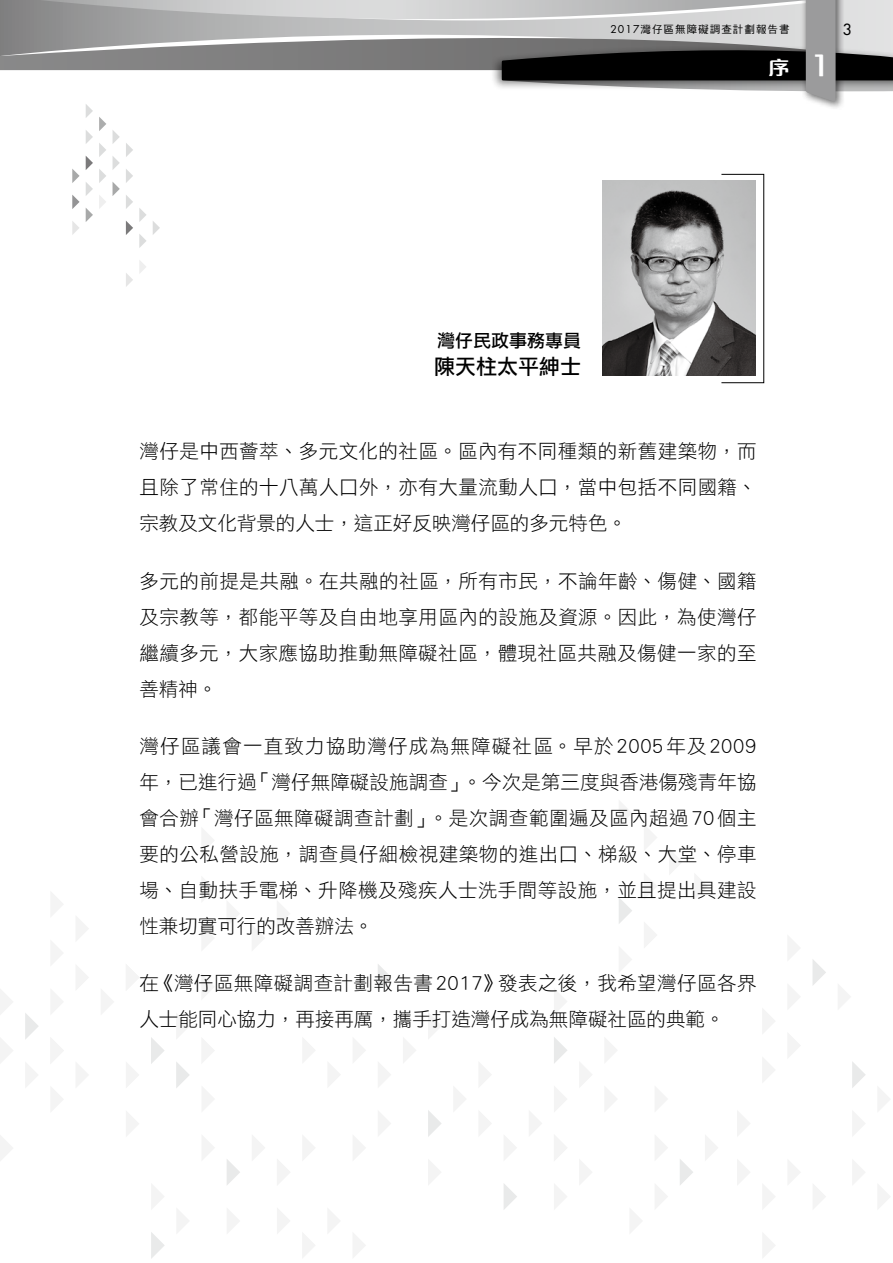
<style>
.page{position:relative;width:893px;height:1263px;background:#fff}
.page>*{position:absolute;margin:0;border:0;box-sizing:border-box;transform-origin:0 0}
.t1{font:21px "DF Li Hei HK W5";color:#000}
.t2{font:19.5px/36px "DF Li Hei HK W3";letter-spacing:.025em;color:#000;text-align:justify}
.t3{font:19.5px/36px "DF Li Hei HK W3";color:#000}
.t4{font:700 19.5px "M Finance HK";color:#fff;scale:1.1 1}
.t5{font:18px "DF Li Hei HK W5";color:#000}
.t6{font:15px "Futura";color:#000}
.t7{font:10.5px "DF Hei HK W5";letter-spacing:.1em;color:#000}
.s1{font-family:"Futura"}
.s2{font-size:30px}
</style>
<div class="page">
<img style="left:602px;top:181px;width:153px;height:194px">
<svg style="left:580px;top:1161px;width:12px;height:23px"></svg>
<svg style="left:554px;top:1184px;width:13px;height:25px"></svg>
<svg style="left:529px;top:1111px;width:13px;height:25px"></svg>
<svg style="left:504px;top:1184px;width:13px;height:25px"></svg>
<svg style="left:504px;top:1136px;width:12px;height:24px"></svg>
<svg style="left:605px;top:1087px;width:12px;height:24px"></svg>
<svg style="left:605px;top:1038px;width:12px;height:24px"></svg>
<svg style="left:580px;top:1063px;width:12px;height:23px"></svg>
<svg style="left:554px;top:1135px;width:13px;height:26px"></svg>
<svg style="left:554px;top:1087px;width:13px;height:25px"></svg>
<svg style="left:554px;top:1037px;width:13px;height:26px"></svg>
<svg style="left:554px;top:989px;width:13px;height:25px"></svg>
<svg style="left:705px;top:1135px;width:13px;height:25px"></svg>
<svg style="left:680px;top:1159px;width:13px;height:26px"></svg>
<svg style="left:655px;top:1184px;width:13px;height:25px"></svg>
<svg style="left:655px;top:1136px;width:12px;height:24px"></svg>
<svg style="left:655px;top:1087px;width:12px;height:24px"></svg>
<svg style="left:630px;top:1209px;width:12px;height:24px"></svg>
<svg style="left:277px;top:901px;width:13px;height:25px"></svg>
<svg style="left:252px;top:926px;width:12px;height:24px"></svg>
<svg style="left:227px;top:902px;width:12px;height:24px"></svg>
<svg style="left:202px;top:975px;width:12px;height:24px"></svg>
<svg style="left:202px;top:926px;width:12px;height:24px"></svg>
<svg style="left:202px;top:877px;width:12px;height:24px"></svg>
<svg style="left:202px;top:829px;width:12px;height:23px"></svg>
<svg style="left:878px;top:1185px;width:12px;height:24px"></svg>
<svg style="left:878px;top:1087px;width:12px;height:24px"></svg>
<svg style="left:853px;top:1161px;width:12px;height:23px"></svg>
<svg style="left:853px;top:1112px;width:12px;height:23px"></svg>
<svg style="left:852px;top:1062px;width:14px;height:26px"></svg>
<svg style="left:813px;top:1184px;width:13px;height:25px"></svg>
<svg style="left:788px;top:1160px;width:12px;height:24px"></svg>
<svg style="left:763px;top:1234px;width:12px;height:23px"></svg>
<svg style="left:763px;top:1185px;width:12px;height:23px"></svg>
<svg style="left:737px;top:1160px;width:13px;height:25px"></svg>
<svg style="left:737px;top:1111px;width:13px;height:25px"></svg>
<svg style="left:838px;top:985px;width:12px;height:24px"></svg>
<svg style="left:812px;top:960px;width:14px;height:25px"></svg>
<svg style="left:788px;top:1034px;width:12px;height:23px"></svg>
<svg style="left:788px;top:985px;width:12px;height:24px"></svg>
<svg style="left:788px;top:936px;width:12px;height:24px"></svg>
<svg style="left:763px;top:1058px;width:12px;height:24px"></svg>
<svg style="left:763px;top:1009px;width:12px;height:24px"></svg>
<svg style="left:695px;top:874px;width:12px;height:24px"></svg>
<svg style="left:669px;top:849px;width:13px;height:25px"></svg>
<svg style="left:644px;top:923px;width:13px;height:25px"></svg>
<svg style="left:644px;top:874px;width:13px;height:25px"></svg>
<svg style="left:644px;top:825px;width:13px;height:25px"></svg>
<svg style="left:619px;top:947px;width:13px;height:25px"></svg>
<svg style="left:619px;top:898px;width:13px;height:26px"></svg>
<svg style="left:619px;top:801px;width:12px;height:24px"></svg>
<svg style="left:177px;top:1209px;width:12px;height:24px"></svg>
<svg style="left:151px;top:1232px;width:14px;height:27px"></svg>
<svg style="left:152px;top:1185px;width:12px;height:23px"></svg>
<svg style="left:252px;top:1135px;width:13px;height:25px"></svg>
<svg style="left:227px;top:1209px;width:12px;height:24px"></svg>
<svg style="left:227px;top:1159px;width:13px;height:26px"></svg>
<svg style="left:202px;top:1136px;width:12px;height:24px"></svg>
<svg style="left:202px;top:1087px;width:12px;height:24px"></svg>
<svg style="left:353px;top:1233px;width:12px;height:24px"></svg>
<svg style="left:328px;top:1209px;width:12px;height:24px"></svg>
<svg style="left:303px;top:1234px;width:12px;height:23px"></svg>
<svg style="left:277px;top:1208px;width:13px;height:25px"></svg>
<svg style="left:277px;top:1159px;width:13px;height:26px"></svg>
<svg style="left:76px;top:1063px;width:12px;height:24px"></svg>
<svg style="left:51px;top:1087px;width:12px;height:24px"></svg>
<svg style="left:26px;top:1063px;width:12px;height:24px"></svg>
<svg style="left:25px;top:1013px;width:14px;height:26px"></svg>
<svg style="left:0;top:1136px;width:13px;height:25px"></svg>
<svg style="left:0;top:1038px;width:13px;height:25px"></svg>
<svg style="left:0;top:989px;width:13px;height:25px"></svg>
<svg style="left:101px;top:990px;width:12px;height:24px"></svg>
<svg style="left:76px;top:965px;width:12px;height:25px"></svg>
<svg style="left:76px;top:917px;width:12px;height:24px"></svg>
<svg style="left:51px;top:1038px;width:13px;height:25px"></svg>
<svg style="left:51px;top:990px;width:12px;height:24px"></svg>
<svg style="left:51px;top:941px;width:12px;height:24px"></svg>
<svg style="left:51px;top:892px;width:12px;height:24px"></svg>
<svg style="left:202px;top:1039px;width:12px;height:23px"></svg>
<svg style="left:176px;top:1062px;width:13px;height:26px"></svg>
<svg style="left:177px;top:1014px;width:12px;height:24px"></svg>
<svg style="left:151px;top:1037px;width:13px;height:27px"></svg>
<svg style="left:126px;top:1111px;width:13px;height:25px"></svg>
<svg style="left:126px;top:1063px;width:12px;height:24px"></svg>
<svg style="left:126px;top:965px;width:13px;height:25px"></svg>
<svg style="left:378px;top:1111px;width:13px;height:25px"></svg>
<svg style="left:353px;top:1136px;width:12px;height:24px"></svg>
<svg style="left:328px;top:1063px;width:12px;height:24px"></svg>
<svg style="left:303px;top:1136px;width:12px;height:24px"></svg>
<svg style="left:303px;top:1038px;width:12px;height:24px"></svg>
<svg style="left:403px;top:1038px;width:13px;height:25px"></svg>
<svg style="left:378px;top:1062px;width:13px;height:25px"></svg>
<svg style="left:378px;top:964px;width:13px;height:26px"></svg>
<svg style="left:353px;top:1038px;width:12px;height:24px"></svg>
<svg style="left:479px;top:1111px;width:12px;height:24px"></svg>
<svg style="left:479px;top:1063px;width:12px;height:24px"></svg>
<svg style="left:454px;top:1087px;width:12px;height:24px"></svg>
<svg style="left:428px;top:1160px;width:13px;height:25px"></svg>
<svg style="left:428px;top:1110px;width:13px;height:27px"></svg>
<svg style="left:428px;top:1013px;width:13px;height:26px"></svg>
<svg style="left:126px;top:143px;width:7px;height:14px"></svg>
<svg style="left:113px;top:156px;width:7px;height:13px"></svg>
<svg style="left:113px;top:130px;width:7px;height:13px"></svg>
<svg style="left:99px;top:169px;width:7px;height:14px"></svg>
<svg style="left:99px;top:143px;width:7px;height:14px"></svg>
<svg style="left:99px;top:117px;width:7px;height:14px"></svg>
<svg style="left:86px;top:182px;width:7px;height:14px"></svg>
<svg style="left:86px;top:156px;width:7px;height:14px"></svg>
<svg style="left:86px;top:130px;width:7px;height:14px"></svg>
<svg style="left:86px;top:104px;width:7px;height:14px"></svg>
<svg style="left:113px;top:182px;width:7px;height:14px"></svg>
<svg style="left:99px;top:195px;width:7px;height:13px"></svg>
<svg style="left:86px;top:208px;width:7px;height:14px"></svg>
<svg style="left:72px;top:221px;width:7px;height:14px"></svg>
<svg style="left:72px;top:195px;width:8px;height:14px"></svg>
<svg style="left:72px;top:169px;width:8px;height:14px"></svg>
<svg style="left:153px;top:221px;width:7px;height:14px"></svg>
<svg style="left:139px;top:234px;width:7px;height:14px"></svg>
<svg style="left:139px;top:208px;width:7px;height:14px"></svg>
<svg style="left:126px;top:221px;width:7px;height:14px"></svg>
<svg style="left:126px;top:195px;width:7px;height:14px"></svg>
<svg style="left:126px;top:169px;width:7px;height:14px"></svg>
<svg style="left:139px;top:260px;width:7px;height:13px"></svg>
<svg style="left:126px;top:273px;width:7px;height:14px"></svg>
<svg style="left:0;top:0;width:502px;height:71px;background:#a4a5a5"></svg>
<div style="left:490px;top:44px;width:403px;height:47px;background:#000;opacity:.5"></div>
<div style="left:800px;top:0;width:45px;height:110px;background:#000;opacity:.6"></div>
<svg style="left:502px;top:0;width:391px;height:102px;background:#919192"></svg>
<p class="t7" style="left:610px;top:24px;width:181px"><span class="s1">2017</span>灣仔區無障礙調查計劃報告書</p>
<p class="t4" style="left:768px;top:57px;width:58px">序 <span class="s2">1</span></p>
<p class="t6" style="left:843px;top:20px;width:10px">3</p>
<p class="t5" style="left:437px;top:330px;width:145px">灣仔民政事務專員</p>
<p class="t1" style="left:434px;top:355px;width:148px">陳天柱太平紳士</p>
<p class="t2" style="left:139px;top:433px;width:619px">灣仔是中西薈萃、多元文化的社區。區內有不同種類的新舊建築物，而且除了常住的十八萬人口外，亦有大量流動人口，當中包括不同國籍、宗教及文化背景的人士，這正好反映灣仔區的多元特色。</p>
<p class="t2" style="left:139px;top:562px;width:619px">多元的前提是共融。在共融的社區，所有市民，不論年齡、傷健、國籍及宗教等，都能平等及自由地享用區內的設施及資源。因此，為使灣仔繼續多元，大家應協助推動無障礙社區，體現社區共融及傷健一家的至善精神。</p>
<p class="t2" style="left:139px;top:727px;width:619px">灣仔區議會一直致力協助灣仔成為無障礙社區。早於2005年及2009年，已進行過「灣仔無障礙設施調查」。今次是第三度與香港傷殘青年協會合辦「灣仔區無障礙調查計劃」。是次調查範圍遍及區內超過70個主要的公私營設施，調查員仔細檢視建築物的進出口、梯級、大堂、停車場、自動扶手電梯、升降機及殘疾人士洗手間等設施，並且提出具建設性兼切實可行的改善辦法。</p>
<p class="t3" style="left:139px;top:965px;width:619px">在《灣仔區無障礙調查計劃報告書2017》發表之後，我希望灣仔區各界人士能同心協力，再接再厲，攜手打造灣仔成為無障礙社區的典範。</p>
</div>
